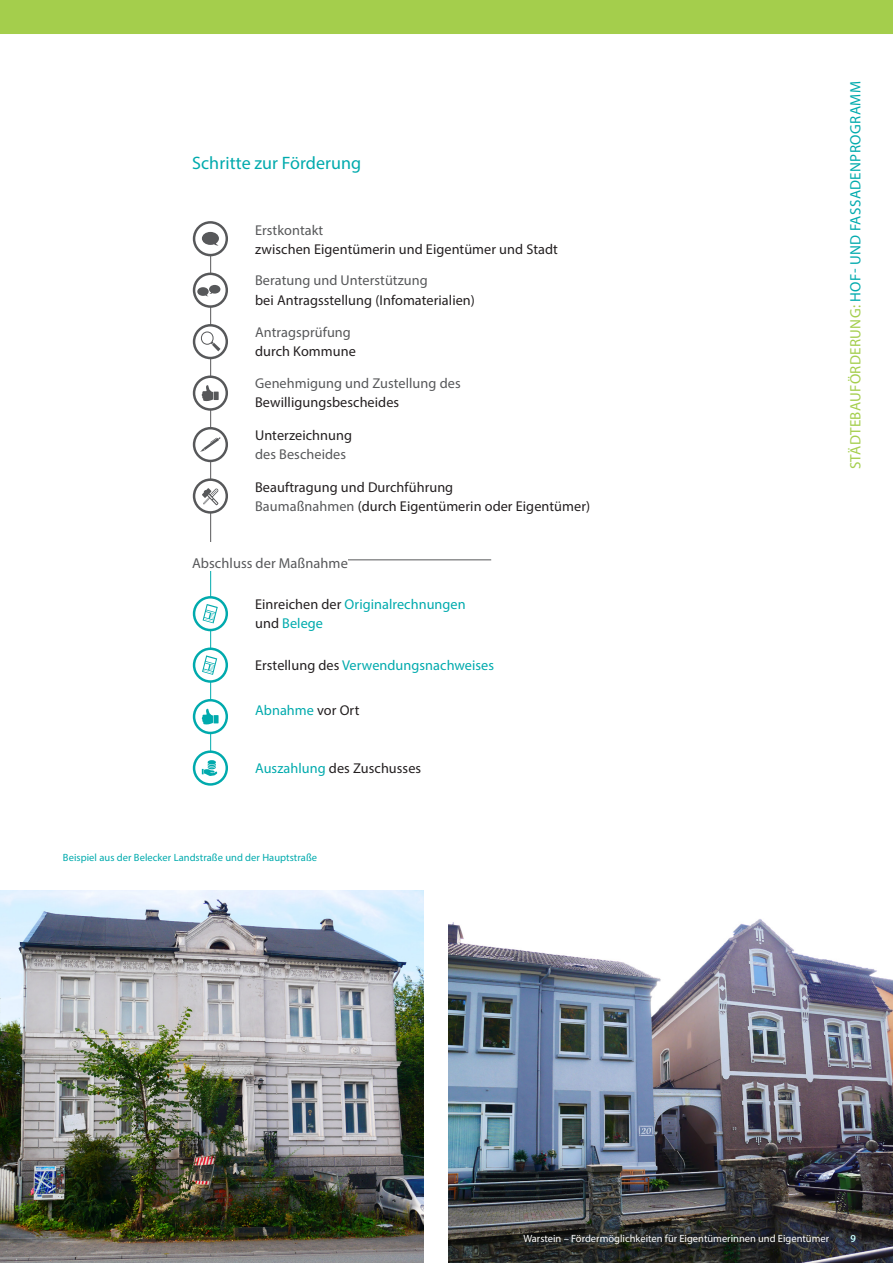
<style>
.page{position:relative;width:893px;height:1263px;background:#fff}
.page>*{position:absolute;margin:0;border:0;box-sizing:border-box;transform-origin:0 0}
.Fließtext{font:18px "Myriad Pro";letter-spacing:.005em;color:#00aaad}
.Headline_mit_Linie{font:15px "Myriad Pro";letter-spacing:.025em;color:#00aaad}
.Fließtext-2{font:14.4px "Myriad Pro";letter-spacing:.005em;color:#57585a}
.Fließtext-3{font:14.25px/19px "Myriad Pro";letter-spacing:.005em;color:#231f20}
.Fließtext-4{font:14.25px/19px "Myriad Pro";letter-spacing:.005em;color:#00aaad}
.Fließtext-5{font:14.25px/19px "Myriad Pro";letter-spacing:.005em;color:#57585a}
.t1{font:10.5px "Myriad Pro";color:#fff}
.BU{font:10.5px "Myriad Pro";letter-spacing:.005em;color:#00aaad}
.s1{color:#57585a}
.s2{color:#231f20}
.s3{color:#00aaad}
.s4{color:#a4ce4c}
</style>
<div class="page">
<img style="left:0;top:891px;width:423px;height:372px">
<img style="left:449px;top:919px;width:444px;height:344px">
<div style="left:0;top:0;width:893px;height:34px;background:#a4ce4c"></div>
<hr style="left:307px;top:560px;width:184px;height:1px;background:#57585a">
<hr style="left:210px;top:243px;width:1px;height:303px;background:#57585a">
<hr style="left:210px;top:549px;width:1px;height:227px;background:#00aaad">
<svg style="left:194px;top:480px;width:33px;height:32px"></svg>
<div style="left:193px;top:478px;width:35px;height:36px;border:2px solid #57585a;border-radius:50%"></div>
<svg style="left:202px;top:488px;width:17px;height:17px"></svg>
<svg style="left:194px;top:752px;width:33px;height:32px"></svg>
<div style="left:193px;top:750px;width:35px;height:36px;border:2px solid #00aaad;border-radius:50%"></div>
<svg style="left:202px;top:760px;width:15px;height:16px"></svg>
<svg style="left:194px;top:222px;width:33px;height:33px"></svg>
<div style="left:193px;top:221px;width:35px;height:35px;border:2px solid #57585a;border-radius:50%"></div>
<svg style="left:202px;top:232px;width:17px;height:14px"></svg>
<svg style="left:194px;top:428px;width:33px;height:33px"></svg>
<div style="left:193px;top:427px;width:35px;height:35px;border:2px solid #57585a;border-radius:50%"></div>
<svg style="left:200px;top:437px;width:21px;height:15px"></svg>
<svg style="left:194px;top:325px;width:33px;height:33px"></svg>
<div style="left:193px;top:324px;width:35px;height:35px;border:2px solid #57585a;border-radius:50%"></div>
<svg style="left:200px;top:331px;width:20px;height:20px"></svg>
<svg style="left:194px;top:597px;width:33px;height:33px"></svg>
<div style="left:193px;top:596px;width:35px;height:35px;border:2px solid #00aaad;border-radius:50%"></div>
<svg style="left:203px;top:604px;width:15px;height:19px"></svg>
<svg style="left:194px;top:274px;width:33px;height:33px"></svg>
<div style="left:193px;top:273px;width:35px;height:35px;border:2px solid #57585a;border-radius:50%"></div>
<svg style="left:197px;top:285px;width:23px;height:11px"></svg>
<svg style="left:194px;top:377px;width:33px;height:32px"></svg>
<div style="left:193px;top:375px;width:35px;height:36px;border:2px solid #57585a;border-radius:50%"></div>
<svg style="left:201px;top:385px;width:18px;height:16px"></svg>
<svg style="left:194px;top:700px;width:33px;height:33px"></svg>
<div style="left:193px;top:699px;width:35px;height:35px;border:2px solid #00aaad;border-radius:50%"></div>
<svg style="left:202px;top:709px;width:17px;height:15px"></svg>
<div style="left:192px;top:543px;width:156px;height:28px;background:#fff"></div>
<svg style="left:194px;top:649px;width:33px;height:32px"></svg>
<div style="left:193px;top:647px;width:35px;height:36px;border:2px solid #00aaad;border-radius:50%"></div>
<svg style="left:202px;top:655px;width:15px;height:20px"></svg>
<p class="Fließtext" style="left:192px;top:152px;width:171px">Schritte zur Förderung</p>
<p class="Fließtext-3" style="left:255px;top:220px;width:304px"><span class="s1">Erstkontakt<br></span>zwischen Eigentümerin und Eigentümer und Stadt</p>
<p class="Fließtext-3" style="left:255px;top:271px;width:221px"><span class="s1">Beratung und Unterstützung<br></span>bei Antragsstellung (Infomaterialien)</p>
<p class="Fließtext-5" style="left:255px;top:322px;width:102px">Antragsprüfung <span class="s2">durch Kommune</span></p>
<p class="Fließtext-5" style="left:255px;top:374px;width:207px">Genehmigung und Zustellung des<br><span class="s2">Bewilligungsbescheides</span></p>
<p class="Fließtext-3" style="left:255px;top:425px;width:98px">Unterzeichnung <span class="s1">des Bescheides</span></p>
<p class="Fließtext-3" style="left:255px;top:477px;width:336px">Beauftragung und Durchführung<br><span class="s1">Baumaßnahmen</span> (durch Eigentümerin oder Eigentümer)</p>
<p class="Fließtext-2" style="left:192px;top:554px;width:157px">Abschluss der Maßnahme</p>
<p class="Fließtext-4" style="left:255px;top:594px;width:212px"><span class="s2">Einreichen der</span> Originalrechnungen <span class="s2">und</span> Belege</p>
<p class="Fließtext-4" style="left:255px;top:655px;width:240px"><span class="s2">Erstellung des</span> Verwendungsnachweises</p>
<p class="Fließtext-4" style="left:255px;top:700px;width:106px">Abnahme <span class="s2">vor Ort</span></p>
<p class="Fließtext-3" style="left:255px;top:758px;width:168px"><span class="s3">Auszahlung</span> des Zuschusses</p>
<p class="BU" style="left:63px;top:851px;width:256px">Beispiel aus der Belecker Landstraße und der Hauptstraße</p>
<p class="Headline_mit_Linie" style="left:846px;top:469px;width:389px;rotate:-90deg"><span class="s4">STÄDTEBAUFÖRDERUNG:</span> HOF- UND FASSADENPROGRAMM</p>
<p class="t1" style="left:523px;top:1232px;width:307px">Warstein – Fördermöglichkeiten für Eigentümerinnen und Eigentümer</p>
<p class="t1" style="left:850px;top:1232px;width:7px">9</p>
</div>
